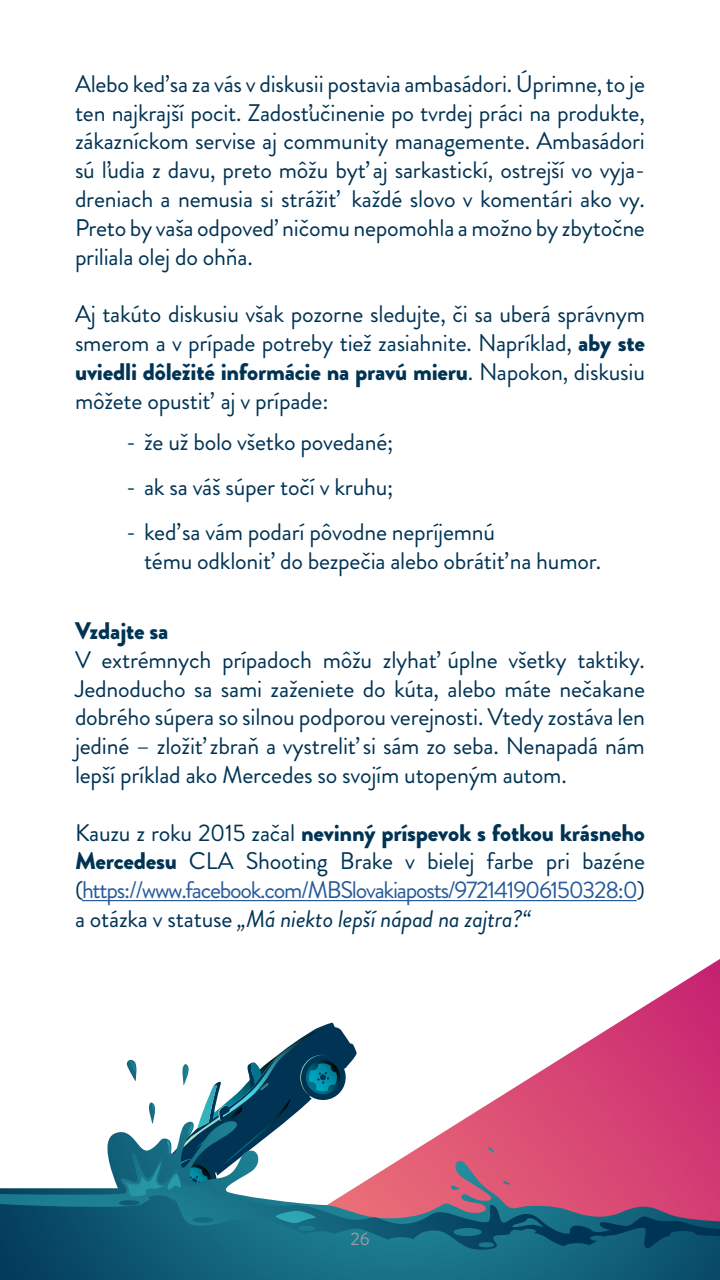
<style>
.page{position:relative;width:720px;height:1280px;background:#fff}
.page>*{position:absolute;margin:0;border:0;box-sizing:border-box;transform-origin:0 0}
.t1{font:24px/28.8px "Brandon Grotesque";letter-spacing:-.01em;color:#003354;text-align:justify}
.t2{font:900 24px "Brandon Grotesque";letter-spacing:-.01em;color:#003354}
.t3{font:18px "Brandon Grotesque";color:#9d9d9c}
.s1{font-weight:900}
.s2{color:#275b9b}
.s3{font-style:italic}
</style>
<div class="page">
<hr style="left:82px;top:900px;width:555px;height:1px;background:#275b9b">
<svg style="left:331px;top:959px;width:389px;height:101px"></svg>
<svg style="left:312px;top:1023px;width:45px;height:37px"></svg>
<svg style="left:271px;top:1031px;width:78px;height:29px"></svg>
<svg style="left:0;top:1060px;width:720px;height:220px"></svg>
<svg style="left:0;top:1152px;width:720px;height:99px;background:#606783"></svg>
<svg style="left:123px;top:1061px;width:422px;height:168px"></svg>
<p class="t1" style="left:75px;top:70px;width:572px">Alebo keď sa za vás v diskusii postavia ambasádori. Úprimne, to je ten najkrajší pocit. Zadosťučinenie po tvrdej práci na produkte, zákazníckom servise aj community managemente. Ambasádori sú ľudia z davu, preto môžu byť aj sarkastickí, ostrejší vo vyja&shy;dreniach a nemusia si strážiť každé slovo v komentári ako vy.<br>Preto by vaša odpoveď ničomu nepomohla a možno by zbytočne priliala olej do ohňa.</p>
<p class="t1" style="left:75px;top:300px;width:572px">Aj takúto diskusiu však pozorne sledujte, či sa uberá správnym smerom a v prípade potreby tiež zasiahnite. Napríklad, <span class="s1">aby ste uviedli dôležité informácie na pravú mieru</span>. Napokon, diskusiu môžete opustiť aj v prípade:</p>
<p class="t1" style="left:126px;top:428px;width:269px">- že už bolo všetko povedané;</p>
<p class="t1" style="left:126px;top:473px;width:269px">- ak sa váš súper točí v kruhu;</p>
<p class="t1" style="left:144px;top:518px;width:459px;text-indent:-18px">- keď sa vám podarí pôvodne nepríjemnú<br>tému odkloniť do bezpečia alebo obrátiť na humor.</p>
<p class="t2" style="left:75px;top:614px;width:95px">Vzdajte sa</p>
<p class="t1" style="left:75px;top:646px;width:572px">V extrémnych prípadoch môžu zlyhať úplne všetky taktiky.<br>Jednoducho sa sami zaženiete do kúta, alebo máte nečakane dobrého súpera so silnou podporou verejnosti. Vtedy zostáva len jediné – zložiť zbraň a vystreliť si sám zo seba. Nenapadá nám lepší príklad ako Mercedes so svojím utopeným autom.</p>
<p class="t1" style="left:75px;top:818px;width:572px">Kauzu z roku 2015 začal <span class="s1">nevinný príspevok s fotkou krásneho Mercedesu</span> CLA Shooting Brake v bielej farbe pri bazéne (<span class="s2">https://www.facebook.com/MBSlovakiaposts/972141906150328:0</span>) a otázka v statuse <span class="s3">„Má niekto lepší nápad na zajtra?“</span></p>
<p class="t3" style="left:350px;top:1227px;width:21px">26</p>
<p class="t3" style="left:353px;top:1227px;width:21px">26</p>
</div>
